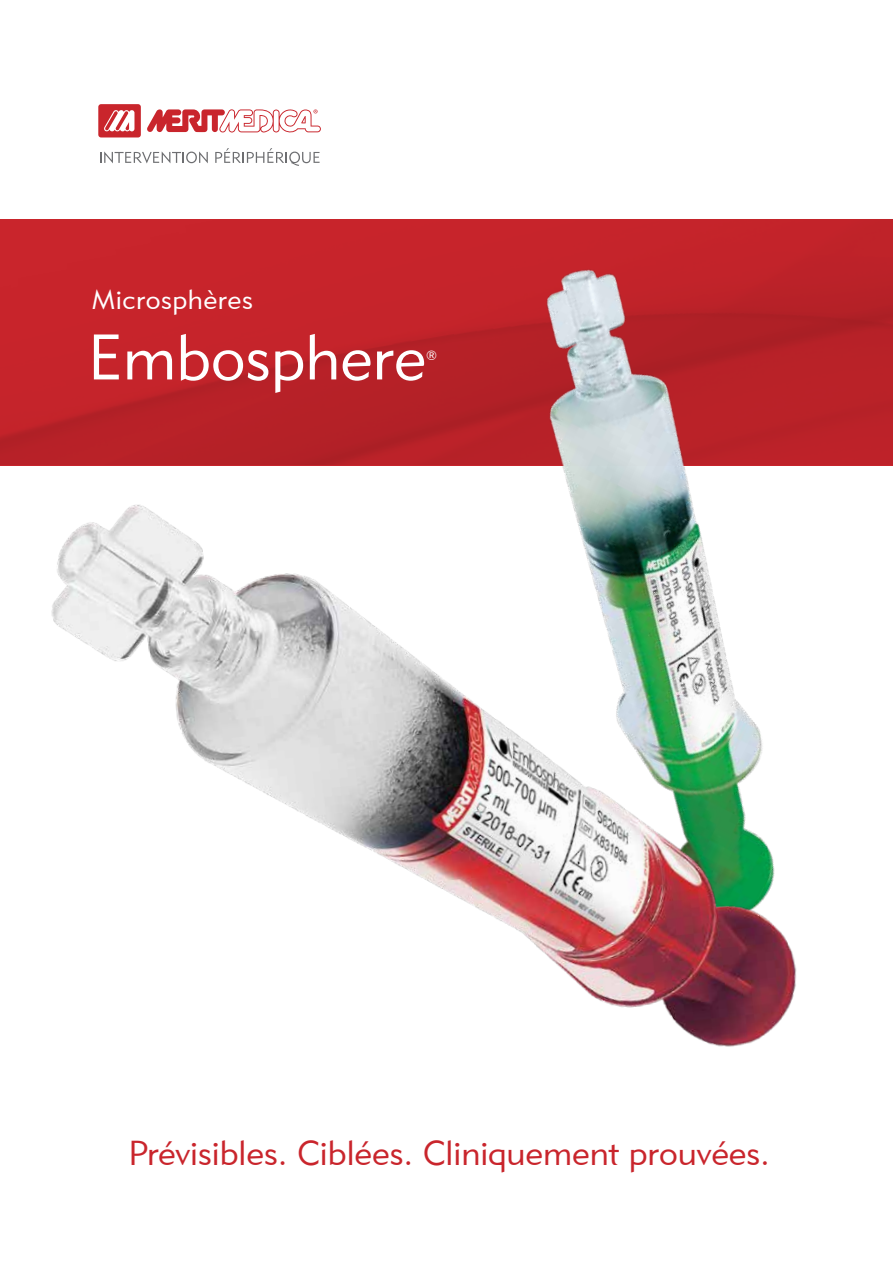
<style>
.page{position:relative;width:893px;height:1263px;background:#fff}
.page>*{position:absolute;margin:0;border:0;box-sizing:border-box;transform-origin:0 0}
.t1{font:63.45px "Geometric 415 BT Lite A";color:#fff}
.t2{font:34.5px "Geometric 415 BT Lite A";color:#c9252c}
.t3{font:27.3px "Geometric 415 BT Lite A";letter-spacing:.02em;color:#fff}
.t4{font:13.05px "Geometric 415 BT Lite A";color:#fff}
</style>
<div class="page">
<img style="left:0;top:219px;width:893px;height:160px">
<svg style="left:98px;top:104px;width:43px;height:33px"></svg>
<svg style="left:147px;top:109px;width:174px;height:24px"></svg>
<svg style="left:100px;top:152px;width:108px;height:11px"></svg>
<svg style="left:215px;top:148px;width:105px;height:18px"></svg>
<img style="left:428px;top:219px;width:458px;height:160px">
<img style="left:0;top:379px;width:893px;height:668px">
<p class="t3" style="left:92px;top:283px;width:163px">Microsphères</p>
<h1 class="t1" style="left:88px;top:318px;width:340px">Embosphere</h1>
<p class="t4" style="left:426px;top:347px;width:12px">®</p>
<p class="t2" style="left:128px;top:1132px;width:643px">Prévisibles. Ciblées. Cliniquement prouvées.</p>
</div>
